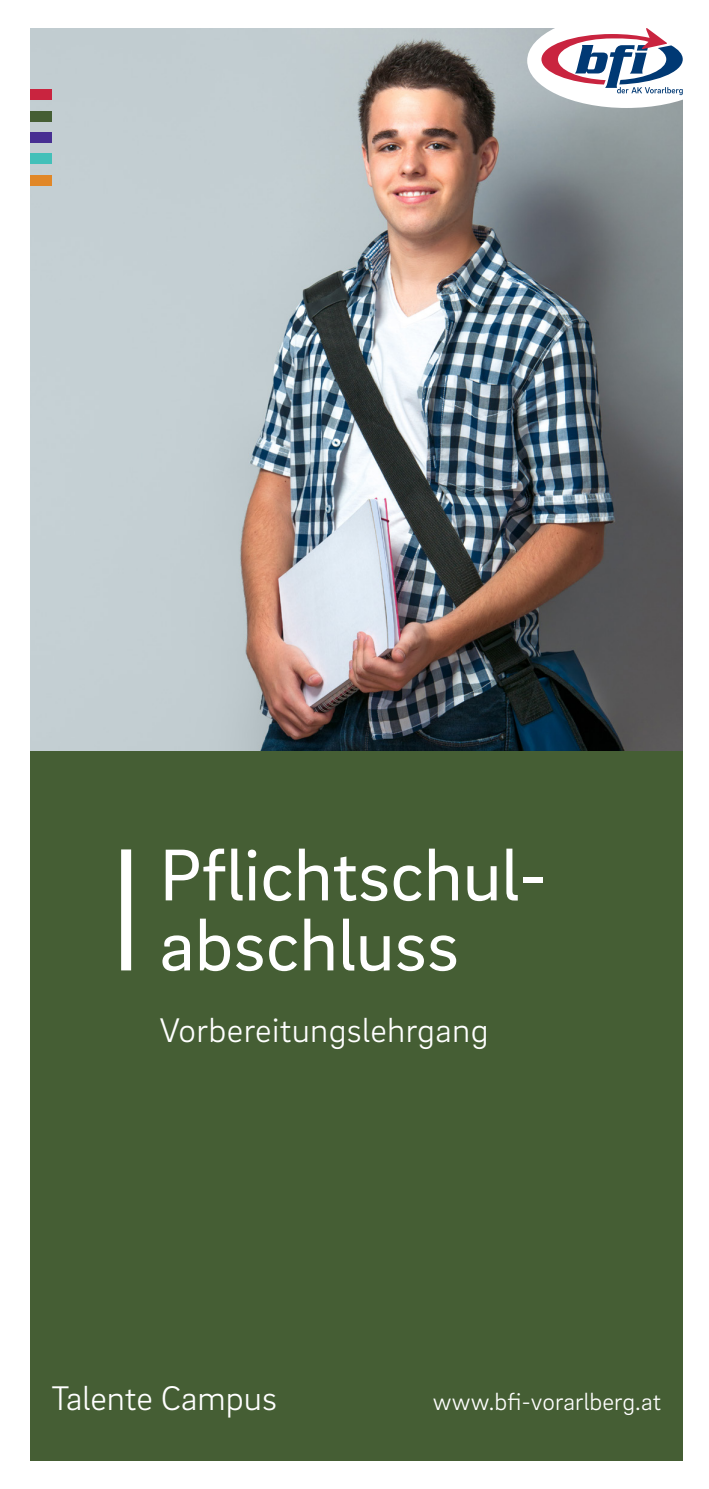
<style>
.page{position:relative;width:709px;height:1489px;background:#fff}
.page>*{position:absolute;margin:0;border:0;box-sizing:border-box;transform-origin:0 0}
.t1{font:75px/70px "Brix Sans";color:#fff}
.t2{font:300 35px "Brix Sans";letter-spacing:.01em;color:#fff}
.t3{font:300 25px "Brix Sans";letter-spacing:.005em;color:#fff}
</style>
<div class="page">
<div style="left:30px;top:747px;width:652px;height:713px;background:#455e34"></div>
<img style="left:30px;top:28px;width:652px;height:722px">
<svg style="left:527px;top:28px;width:156px;height:80px"></svg>
<div style="left:30px;top:90px;width:22px;height:10px;background:#c9243f"></div>
<div style="left:30px;top:153px;width:22px;height:11px;background:#43c0b9"></div>
<div style="left:30px;top:111px;width:22px;height:10px;background:#455e34"></div>
<div style="left:30px;top:175px;width:22px;height:10px;background:#e18727"></div>
<div style="left:30px;top:132px;width:22px;height:11px;background:#472f92"></div>
<div style="left:121px;top:849px;width:10px;height:121px;background:#fff"></div>
<p class="t1" style="left:159px;top:837px;width:389px">Pflichtschul&shy;abschluss</p>
<p class="t2" style="left:159px;top:1007px;width:330px">Vorbereitungslehrgang</p>
<p class="t2" style="left:51px;top:1375px;width:227px">Talente Campus</p>
<p class="t3" style="left:433px;top:1385px;width:230px">www.bfi-vorarlberg.at</p>
</div>
